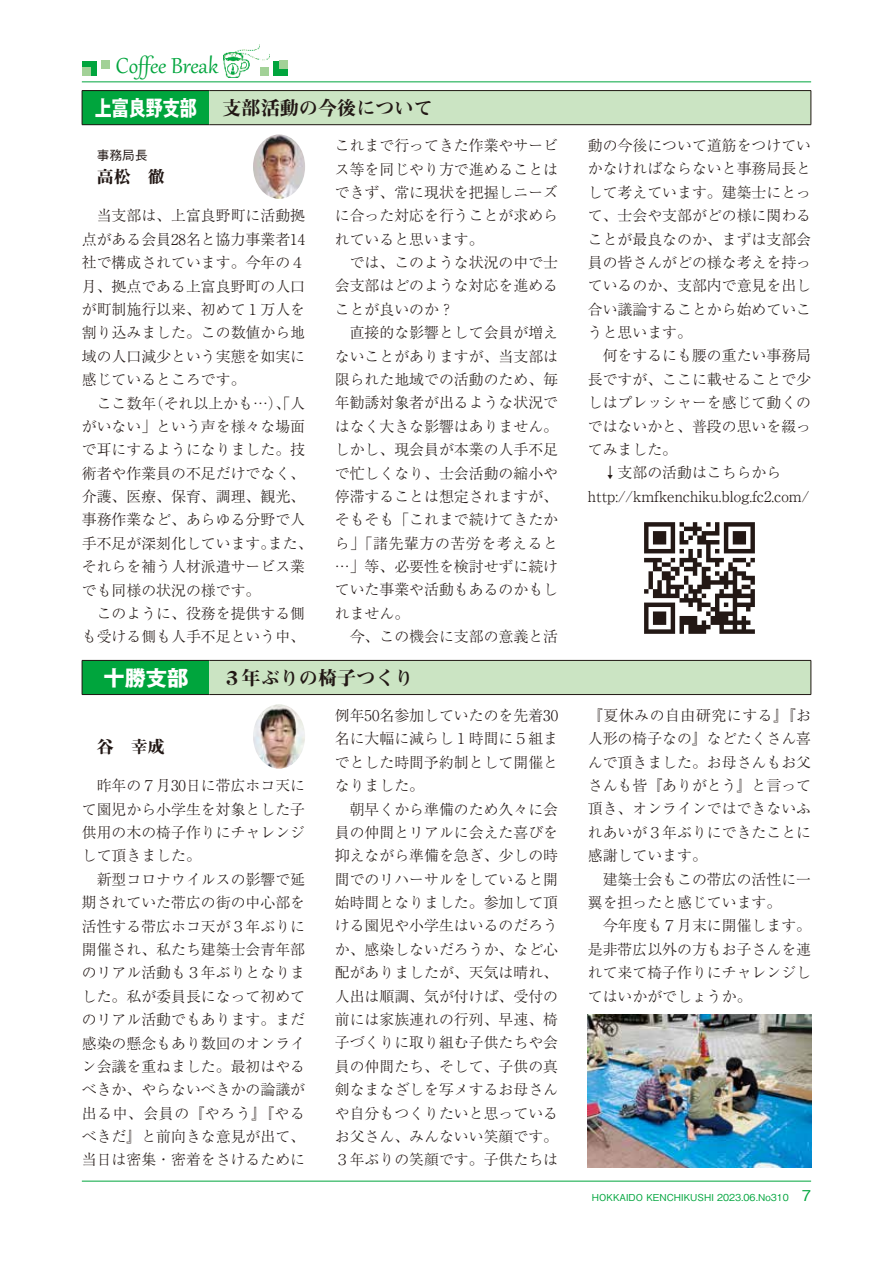
<style>
.page{position:relative;width:893px;height:1263px;background:#fff}
.page>*{position:absolute;margin:0;border:0;box-sizing:border-box;transform-origin:0 0}
.t1{font:26.55px "Gabriola";color:#00a53d}
.t2{font:700 21.3px "Gothic MB101 Pro";color:#fff}
.t3{font:19.2px "Midashi Min Pro MA31";color:#221815}
.t4{font:16.95px "Midashi Min Pro MA31";color:#221815}
.t5{font:300 14.85px/23.4px "Ryumin Pro";color:#221815}
.t6{font:500 12.75px "Gothic BBB Pro";color:#221815}
.t7{font:500 9.6px "Gothic BBB Pro";color:#00a53d}
.s1{font-family:"Gothic MB101 Pro";font-weight:700;font-size:21.3px;color:#fff}
.s2{font-size:14.85px}
</style>
<div class="page">
<hr style="left:82px;top:82px;width:729px;height:1px;background:#00a53d">
<hr style="left:82px;top:1181px;width:729px;height:1px;background:#00a53d">
<img style="left:223px;top:45px;width:47px;height:32px">
<div style="left:82px;top:61px;width:15px;height:14px;background:#00a53d"></div>
<div style="left:82px;top:67px;width:8px;height:8px;background:#a2d197"></div>
<div style="left:101px;top:61px;width:8px;height:8px;background:#a2d197"></div>
<div style="left:273px;top:61px;width:15px;height:14px;background:#00a53d"></div>
<div style="left:280px;top:61px;width:8px;height:8px;background:#a2d197"></div>
<div style="left:260px;top:67px;width:9px;height:8px;background:#a2d197"></div>
<div style="left:82px;top:91px;width:128px;height:34px;background:#00a53d"></div>
<div style="left:210px;top:91px;width:601px;height:34px;background:#cbe4c3"></div>
<hr style="left:82px;top:90px;width:128px;height:1px;background:#221815">
<hr style="left:82px;top:91px;width:1px;height:33px;background:#221815">
<hr style="left:210px;top:90px;width:601px;height:1px;background:#221815">
<hr style="left:811px;top:91px;width:1px;height:33px;background:#221815">
<hr style="left:82px;top:124px;width:128px;height:1px;background:#221815">
<hr style="left:210px;top:124px;width:601px;height:1px;background:#221815">
<img style="left:253px;top:134px;width:52px;height:65px">
<img style="left:644px;top:522px;width:111px;height:112px">
<div style="left:82px;top:660px;width:128px;height:34px;background:#00a53d"></div>
<div style="left:210px;top:660px;width:601px;height:34px;background:#cbe4c3"></div>
<hr style="left:82px;top:660px;width:128px;height:1px;background:#221815">
<hr style="left:82px;top:661px;width:1px;height:33px;background:#221815">
<hr style="left:210px;top:660px;width:601px;height:1px;background:#221815">
<hr style="left:811px;top:661px;width:1px;height:33px;background:#221815">
<hr style="left:82px;top:694px;width:128px;height:1px;background:#221815">
<hr style="left:210px;top:694px;width:601px;height:1px;background:#221815">
<img style="left:253px;top:704px;width:52px;height:65px">
<img style="left:588px;top:1015px;width:223px;height:152px">
<h1 class="t1" style="left:116px;top:48px;width:104px">Coffee Break</h1>
<p class="t3" style="left:95px;top:93px;width:339px"><span class="s1">上富良野支部</span> 支部活動の今後について</p>
<p class="t6" style="left:97px;top:145px;width:53px">事務局長</p>
<p class="t4" style="left:97px;top:163px;width:70px">高松　徹</p>
<p class="t5" style="left:82px;top:203px;width:232px">　当支部は、上富良野町に活動拠点がある会員28名と協力事業者14社で構成されています。今年の４月、拠点である上富良野町の人口が町制施行以来、初めて１万人を割り込みました。この数値から地域の人口減少という実態を如実に感じているところです。<br>　ここ数年（それ以上かも…）、「人がいない」という声を様々な場面で耳にするようになりました。技術者や作業員の不足だけでなく、介護、医療、保育、調理、観光、事務作業など、あらゆる分野で人手不足が深刻化しています。また、それらを補う人材派遣サービス業でも同様の状況の様です。<br>　このように、役務を提供する側も受ける側も人手不足という中、</p>
<p class="t5" style="left:335px;top:133px;width:225px">これまで行ってきた作業やサービス等を同じやり方で進めることはできず、常に現状を把握しニーズに合った対応を行うことが求められていると思います。<br>　では、このような状況の中で士会支部はどのような対応を進めることが良いのか？<br>　直接的な影響として会員が増えないことがありますが、当支部は限られた地域での活動のため、毎年勧誘対象者が出るような状況ではなく大きな影響はありません。しかし、現会員が本業の人手不足で忙しくなり、士会活動の縮小や停滞することは想定されますが、そもそも「これまで続けてきたから」「諸先輩方の苦労を考えると…」等、必要性を検討せずに続けていた事業や活動もあるのかもしれません。<br>　今、この機会に支部の意義と活</p>
<p class="t5" style="left:588px;top:133px;width:225px">動の今後について道筋をつけていかなければならないと事務局長として考えています。建築士にとって、士会や支部がどの様に関わることが最良なのか、まずは支部会員の皆さんがどの様な考えを持っているのか、支部内で意見を出し合い議論することから始めていこうと思います。<br>　何をするにも腰の重たい事務局長ですが、ここに載せることで少しはプレッシャーを感じて動くのではないかと、普段の思いを綴ってみました。<br>　↓支部の活動はこちらからhttp://kmfkenchiku.blog.fc2.com/</p>
<h2 class="t2" style="left:103px;top:660px;width:87px">十勝支部</h2>
<p class="t3" style="left:222px;top:663px;width:193px">３年ぶりの椅子つくり</p>
<p class="t4" style="left:97px;top:733px;width:70px">谷　幸成</p>
<p class="t5" style="left:82px;top:773px;width:225px">　昨年の７月30日に帯広ホコ天にて園児から小学生を対象とした子供用の木の椅子作りにチャレンジして頂きました。<br>　新型コロナウイルスの影響で延期されていた帯広の街の中心部を活性する帯広ホコ天が３年ぶりに開催され、私たち建築士会青年部のリアル活動も３年ぶりとなりました。私が委員長になって初めてのリアル活動でもあります。まだ感染の懸念もあり数回のオンライン会議を重ねました。最初はやるべきか、やらないべきかの論議が出る中、会員の『やろう』『やるべきだ』と前向きな意見が出て、当日は密集・密着をさけるために</p>
<p class="t5" style="left:335px;top:703px;width:225px">例年50名参加していたのを先着30名に大幅に減らし１時間に５組までとした時間予約制として開催となりました。<br>　朝早くから準備のため久々に会員の仲間とリアルに会えた喜びを抑えながら準備を急ぎ、少しの時間でのリハーサルをしていると開始時間となりました。参加して頂ける園児や小学生はいるのだろうか、感染しないだろうか、など心配がありましたが、天気は晴れ、人出は順調、気が付けば、受付の前には家族連れの行列、早速、椅子づくりに取り組む子供たちや会員の仲間たち、そして、子供の真剣なまなざしを写メするお母さんや自分もつくりたいと思っているお父さん、みんないい笑顔です。<br>３年ぶりの笑顔です。子供たちは</p>
<p class="t5" style="left:588px;top:702px;width:225px">『夏休みの自由研究にする』『お人形の椅子なの』などたくさん喜んで頂きました。お母さんもお父さんも皆『ありがとう』と言って頂き、オンラインではできないふれあいが３年ぶりにできたことに感謝しています。<br>　建築士会もこの帯広の活性に一翼を担ったと感じています。<br>　今年度も７月末に開催します。是非帯広以外の方もお子さんを連れて来て椅子作りにチャレンジしてはいかがでしょうか。</p>
<p class="t7" style="left:592px;top:1190px;width:221px">HOKKAIDO KENCHIKUSHI 2023.06.No310 <span class="s2">7</span></p>
</div>
